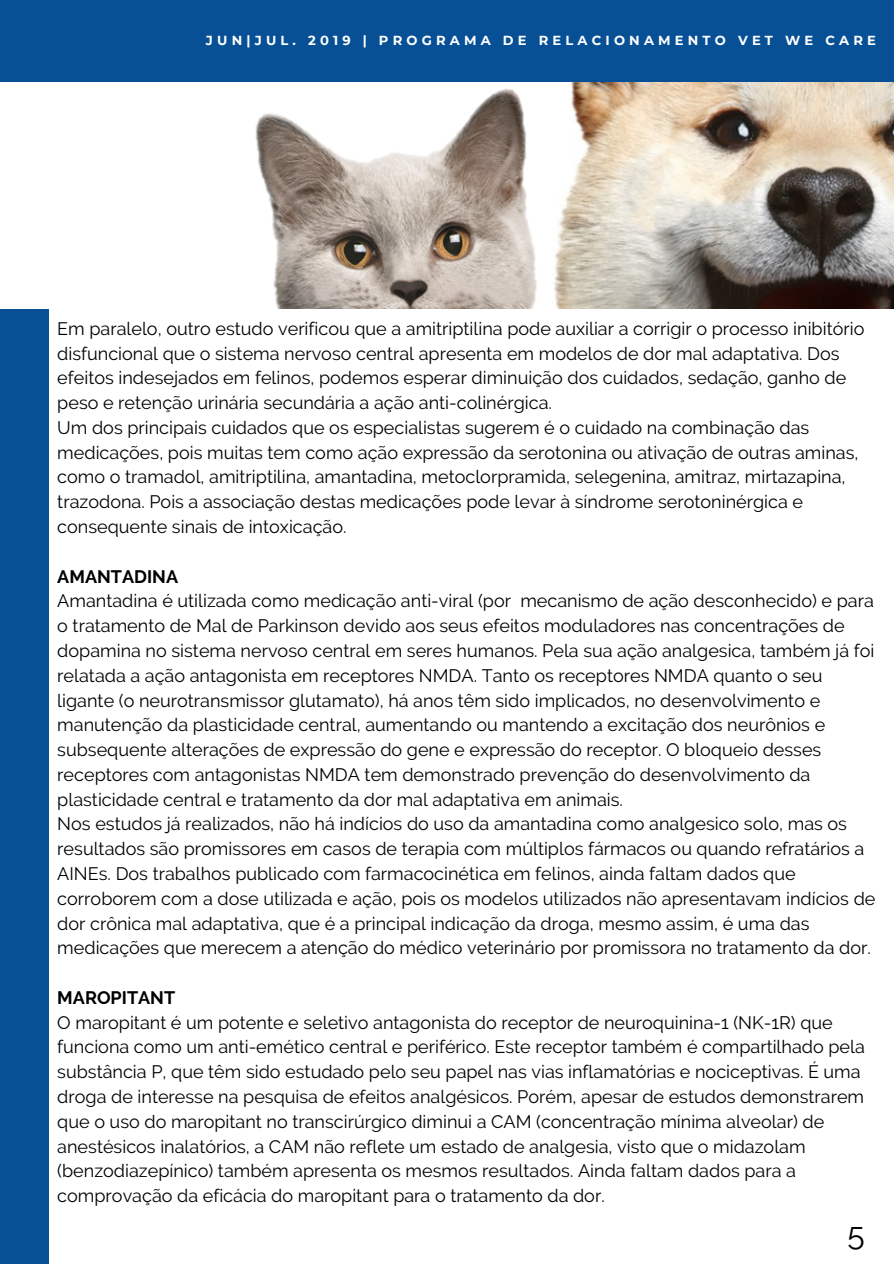
<style>
.page{position:relative;width:894px;height:1264px;background:#fff}
.page>*{position:absolute;margin:0;border:0;box-sizing:border-box;transform-origin:0 0}
.t1{font:31.5px "Raleway";color:#000}
.t2{font:18px/24.8px "Raleway";color:#000}
.t3{font:700 18px "Raleway";color:#000}
.t4{font:700 13.05px "Montserrat";letter-spacing:.32em;color:#fff}
</style>
<div class="page">
<div style="left:0;top:155px;width:49px;height:1108px;background:#075096"></div>
<img style="left:0;top:81px;width:893px;height:227px">
<div style="left:0;top:0;width:893px;height:81px;background:#075096"></div>
<p class="t4" style="left:206px;top:32px;width:671px">JUN|JUL. 2019 | PROGRAMA DE RELACIONAMENTO VET WE CARE</p>
<p class="t2" style="left:57px;top:316px;width:808px">Em paralelo, outro estudo verificou que a amitriptilina pode auxiliar a corrigir o processo inibitório disfuncional que o sistema nervoso central apresenta em modelos de dor mal adaptativa. Dos efeitos indesejados em felinos, podemos esperar diminuição dos cuidados, sedação, ganho de peso e retenção urinária secundária a ação anti-colinérgica.<br>Um dos principais cuidados que os especialistas sugerem é o cuidado na combinação das medicações, pois muitas tem como ação expressão da serotonina ou ativação de outras aminas, como o tramadol, amitriptilina, amantadina, metoclorpramida, selegenina, amitraz, mirtazapina, trazodona. Pois a associação destas medicações pode levar à síndrome serotoninérgica e consequente sinais de intoxicação.</p>
<p class="t3" style="left:57px;top:565px;width:122px">AMANTADINA</p>
<p class="t2" style="left:57px;top:588px;width:819px">Amantadina é utilizada como medicação anti-viral (por mecanismo de ação desconhecido) e para o tratamento de Mal de Parkinson devido aos seus efeitos moduladores nas concentrações de dopamina no sistema nervoso central em seres humanos. Pela sua ação analgesica, também já foi relatada a ação antagonista em receptores NMDA. Tanto os receptores NMDA quanto o seu ligante (o neurotransmissor glutamato), há anos têm sido implicados, no desenvolvimento e manutenção da plasticidade central, aumentando ou mantendo a excitação dos neurônios e subsequente alterações de expressão do gene e expressão do receptor. O bloqueio desses receptores com antagonistas NMDA tem demonstrado prevenção do desenvolvimento da plasticidade central e tratamento da dor mal adaptativa em animais.<br>Nos estudos já realizados, não há indícios do uso da amantadina como analgesico solo, mas os resultados são promissores em casos de terapia com múltiplos fármacos ou quando refratários a AINEs. Dos trabalhos publicado com farmacocinética em felinos, ainda faltam dados que corroborem com a dose utilizada e ação, pois os modelos utilizados não apresentavam indícios de dor crônica mal adaptativa, que é a principal indicação da droga, mesmo assim, é uma das medicações que merecem a atenção do médico veterinário por promissora no tratamento da dor.</p>
<p class="t3" style="left:57px;top:987px;width:119px">MAROPITANT</p>
<p class="t2" style="left:57px;top:1009px;width:808px">O maropitant é um potente e seletivo antagonista do receptor de neuroquinina-1 (NK-1R) que funciona como um anti-emético central e periférico. Este receptor também é compartilhado pela substância P, que têm sido estudado pelo seu papel nas vias inflamatórias e nociceptivas. É uma droga de interesse na pesquisa de efeitos analgésicos. Porém, apesar de estudos demonstrarem que o uso do maropitant no transcirúrgico diminui a CAM (concentração mínima alveolar) de anestésicos inalatórios, a CAM não reflete um estado de analgesia, visto que o midazolam (benzodiazepínico) também apresenta os mesmos resultados. Ainda faltam dados para a comprovação da eficácia do maropitant para o tratamento da dor.</p>
<h1 class="t1" style="left:847px;top:1215px;width:19px">5</h1>
</div>
